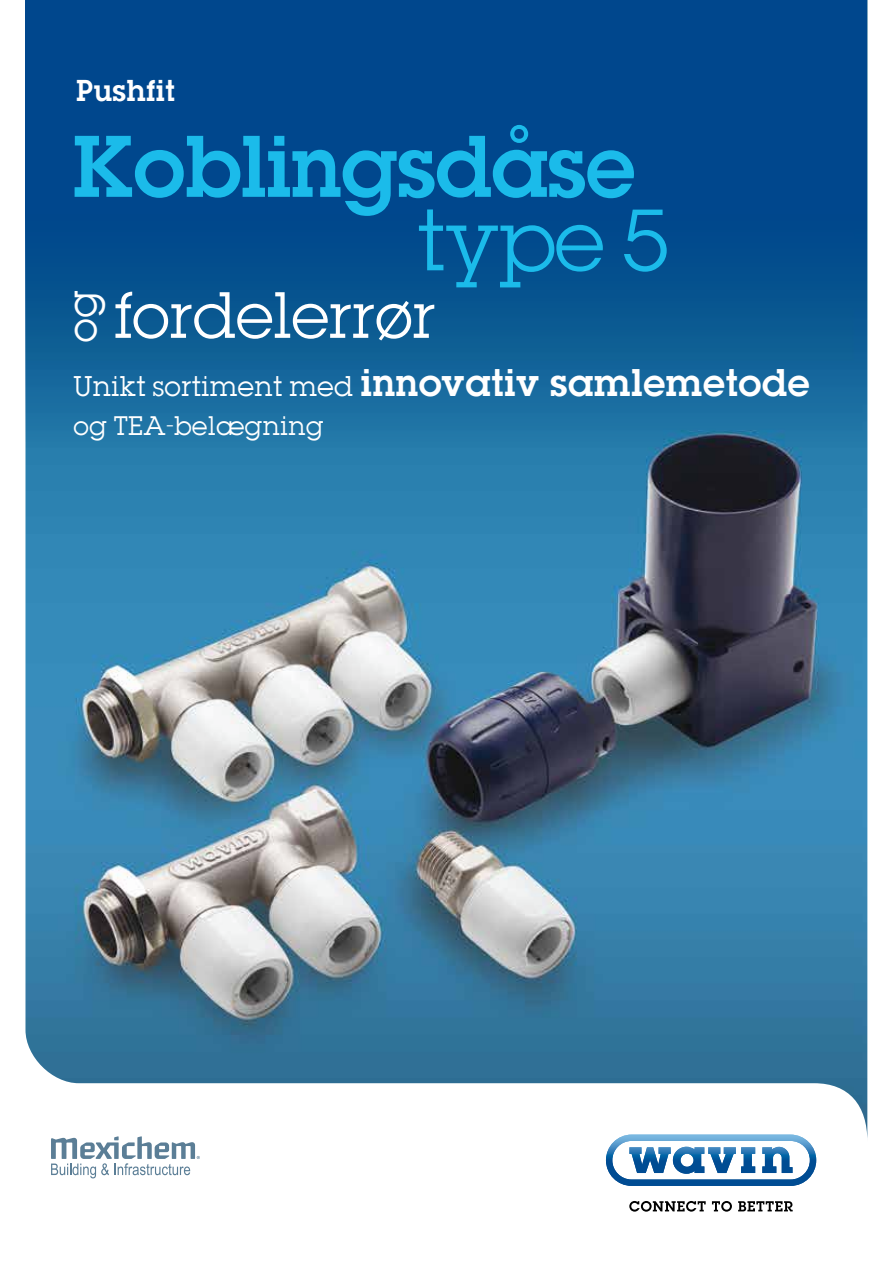
<style>
.page{position:relative;width:893px;height:1263px;background:#fff}
.page>*{position:absolute;margin:0;border:0;box-sizing:border-box;transform-origin:0 0}
.t1{font:78px "Lubalin Demi";letter-spacing:-.03em;color:#1bbbea}
.t2{font:78px "Lubalin";color:#1bbbea}
.t3{font:58.5px "Lubalin";letter-spacing:-.02em;color:#fff}
.t4{font:37.5px "Lubalin";color:#fff}
.t5{font:34.5px "Lubalin Demi";letter-spacing:-.005em;color:#fff}
.t6{font:27px "Lubalin Demi";color:#fff}
.t7{font:24px "Lubalin";color:#fff}
.s1{font-family:"Lubalin";font-size:25.5px}
</style>
<div class="page">
<img style="left:26px;top:442px;width:841px;height:691px">
<div style="left:26px;top:0;width:841px;height:442px;background:linear-gradient(to bottom,#003b87,#16699b)"></div>
<svg style="left:629px;top:1201px;width:77px;height:10px"></svg>
<svg style="left:712px;top:1201px;width:20px;height:10px"></svg>
<svg style="left:738px;top:1201px;width:55px;height:10px"></svg>
<svg style="left:606px;top:1134px;width:210px;height:52px"></svg>
<svg style="left:51px;top:1136px;width:149px;height:42px"></svg>
<p class="t6" style="left:76px;top:71px;width:101px">Pushfit</p>
<h1 class="t1" style="left:72px;top:110px;width:566px">Koblingsdåse</h1>
<h1 class="t2" style="left:416px;top:188px;width:255px">type 5</h1>
<p class="t4" style="left:57px;top:343px;width:54px;rotate:-90deg">og</p>
<h2 class="t3" style="left:113px;top:276px;width:324px">fordelerrør</h2>
<p class="t5" style="left:73px;top:358px;width:739px"><span class="s1">Unikt sortiment med</span> innovativ samlemetode</p>
<p class="t7" style="left:73px;top:409px;width:252px">og TEA-belægning</p>
</div>
